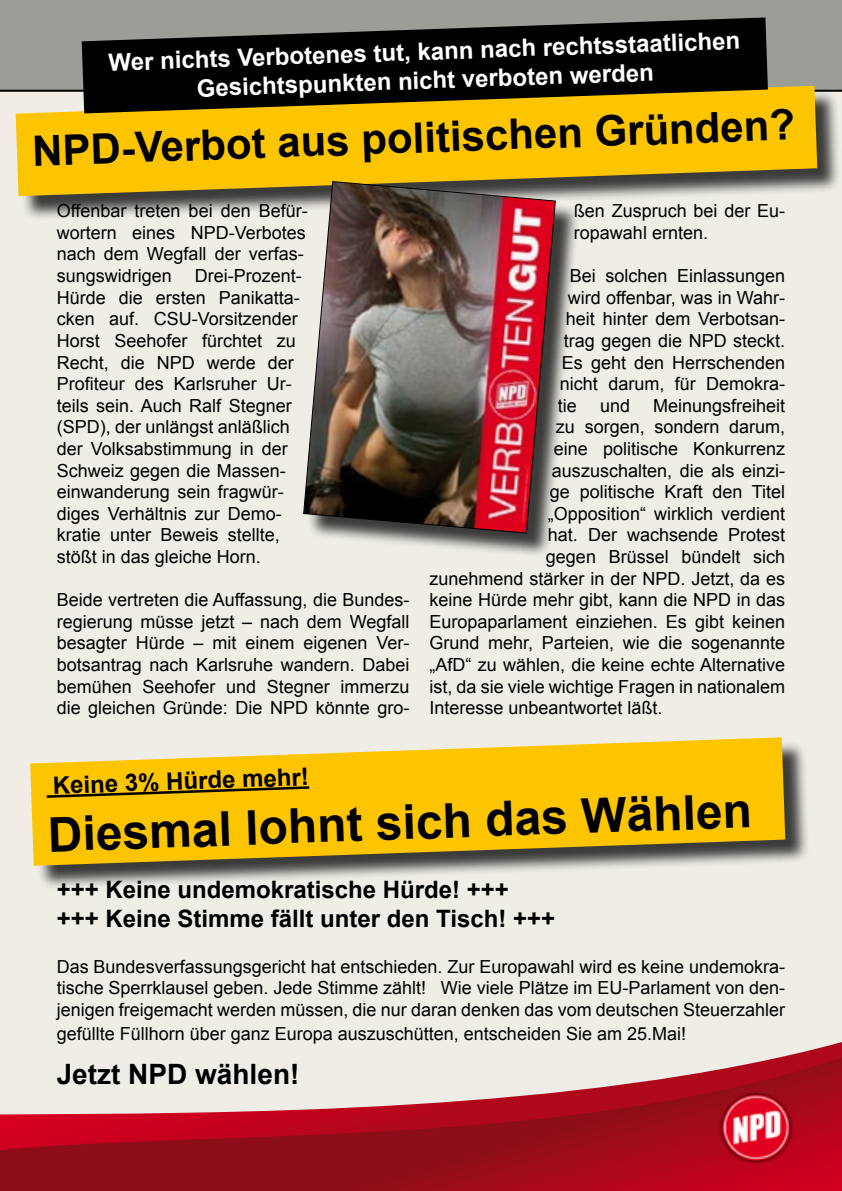
<style>
.page{position:relative;width:842px;height:1191px;background:#efede6}
.page>*{position:absolute;margin:0;border:0;box-sizing:border-box;transform-origin:0 0}
.t1{font:700 48px "Arial";color:#000}
.t2{font:700 42px "Arial";color:#000}
.t3{font:700 28px "Arial";color:#000}
.t4{font:700 24px/28.8px "Arial";color:#000}
.t5{font:700 24px/28.8px "Arial";color:#fffffd;text-align:center}
.t6{font:18px/21.6px "Arial";color:#000}
</style>
<div class="page">
<div style="left:0;top:0;width:842px;height:92px;background:#9c9d97"></div>
<svg style="left:0;top:1057px;width:842px;height:134px"></svg>
<div style="left:33px;top:740px;width:809px;height:164px;background:#000;opacity:.75"></div>
<svg style="left:30px;top:737px;width:756px;height:130px;background:#e9be25"></svg>
<div style="left:19px;top:89px;width:823px;height:141px;background:#000;opacity:.75"></div>
<svg style="left:15px;top:85px;width:803px;height:112px;background:#eabb13"></svg>
<svg style="left:82px;top:17px;width:686px;height:96px;background:#322c13"></svg>
<div style="left:306px;top:184px;width:283px;height:383px;background:#000;opacity:.75"></div>
<img style="left:303px;top:180px;width:253px;height:354px">
<img style="left:718px;top:1089px;width:77px;height:76px">
<h3 class="t5" style="left:108px;top:49px;width:633px;rotate:-2deg">Wer nichts Verbotenes tut, kann nach rechtsstaatlichen<br>Gesichtspunkten nicht verboten werden</h3>
<h2 class="t2" style="left:31px;top:123px;width:765px;rotate:-2deg">NPD-Verbot aus politischen Gründen?</h2>
<p class="t6" style="left:57px;top:200px;width:253px">Offenbar treten bei den Befür&shy;wortern eines NPD-Verbotes nach dem Wegfall der verfas&shy;sungswidrigen</p>
<p class="t6" style="left:57px;top:265px;width:247px;text-indent:138px">Drei-Prozent-<br>Hürde die ersten Panikatta&shy;cken auf. CSU-Vorsitzender<br>Horst Seehofer fürchtet zu<br>Recht, die NPD werde der<br>Profiteur des Karlsruher Ur&shy;teils sein. Auch Ralf Stegner (SPD), der unlängst anläßlich der Volksabstimmung in der<br>Schweiz gegen die Massen&shy;einwanderung sein fragwür&shy;diges Verhältnis zur Demo&shy;kratie unter Beweis stellte, stößt in das gleiche Horn.</p>
<p class="t6" style="left:57px;top:589px;width:354px;text-align:justify">Beide vertreten die Auffassung, die Bundes&shy;regierung müsse jetzt – nach dem Wegfall besagter Hürde – mit einem eigenen Ver&shy;botsantrag nach Karlsruhe wandern. Dabei bemühen Seehofer und Stegner immerzu die gleichen Gründe: Die NPD könnte gro-</p>
<p class="t6" style="left:574px;top:200px;width:213px">ßen Zuspruch bei der Eu&shy;ropawahl ernten.</p>
<p class="t6" style="left:570px;top:265px;width:217px">Bei solchen Einlassungen</p>
<p class="t6" style="left:568px;top:287px;width:219px">wird offenbar, was in Wahr-</p>
<p class="t6" style="left:566px;top:308px;width:221px">heit hinter dem Verbotsan-</p>
<p class="t6" style="left:564px;top:330px;width:223px">trag gegen die NPD steckt.</p>
<p class="t6" style="left:562px;top:351px;width:225px">Es geht den Herrschenden</p>
<p class="t6" style="left:560px;top:373px;width:227px">nicht darum, für Demokra-</p>
<p class="t6" style="left:558px;top:395px;width:21px">tie</p>
<p class="t6" style="left:600px;top:395px;width:32px">und</p>
<p class="t6" style="left:653px;top:395px;width:134px">Meinungsfreiheit</p>
<p class="t6" style="left:556px;top:416px;width:231px">zu sorgen, sondern darum,</p>
<p class="t6" style="left:554px;top:438px;width:233px">eine politische Konkurrenz</p>
<p class="t6" style="left:552px;top:459px;width:235px">auszuschalten, die als einzi-</p>
<p class="t6" style="left:550px;top:481px;width:237px">ge politische Kraft den Titel</p>
<p class="t6" style="left:548px;top:503px;width:239px">„Opposition“ wirklich verdient</p>
<p class="t6" style="left:548px;top:524px;width:239px">hat. Der wachsende Protest</p>
<p class="t6" style="left:546px;top:546px;width:241px">gegen Brüssel bündelt sich</p>
<p class="t6" style="left:429px;top:567px;width:357px">zunehmend stärker in der NPD. Jetzt, da es</p>
<p class="t6" style="left:429px;top:589px;width:357px">keine Hürde mehr gibt, kann die NPD in das</p>
<p class="t6" style="left:429px;top:611px;width:357px">Europaparlament einziehen. Es gibt keinen</p>
<p class="t6" style="left:429px;top:632px;width:357px">Grund mehr, Parteien, wie die sogenannte</p>
<p class="t6" style="left:429px;top:654px;width:357px">„AfD“ zu wählen, die keine echte Alternative</p>
<p class="t6" style="left:429px;top:675px;width:357px">ist, da sie viele wichtige Fragen in nationalem</p>
<p class="t6" style="left:429px;top:697px;width:235px">Interesse unbeantwortet läßt.</p>
<h3 class="t4" style="left:52px;top:771px;width:258px;rotate:-2deg">Keine 3% Hürde mehr!</h3>
<h1 class="t1" style="left:47px;top:803px;width:706px;rotate:-2deg">Diesmal lohnt sich das Wählen</h1>
<h3 class="t4" style="left:57px;top:876px;width:500px">+++ Keine undemokratische Hürde! +++ +++ Keine Stimme fällt unter den Tisch! +++</h3>
<p class="t6" style="left:57px;top:956px;width:730px;text-align:justify">Das Bundesverfassungsgericht hat entschieden. Zur Europawahl wird es keine undemokra&shy;tische Sperrklausel geben. Jede Stimme zählt! Wie viele Plätze im EU-Parlament von den&shy;jenigen freigemacht werden müssen, die nur daran denken das vom deutschen Steuerzahler</p>
<p class="t6" style="left:57px;top:1023px;width:631px">gefüllte Füllhorn über ganz Europa auszuschütten, entscheiden Sie am 25.Mai!</p>
<h3 class="t3" style="left:57px;top:1055px;width:244px">Jetzt NPD wählen!</h3>
</div>
